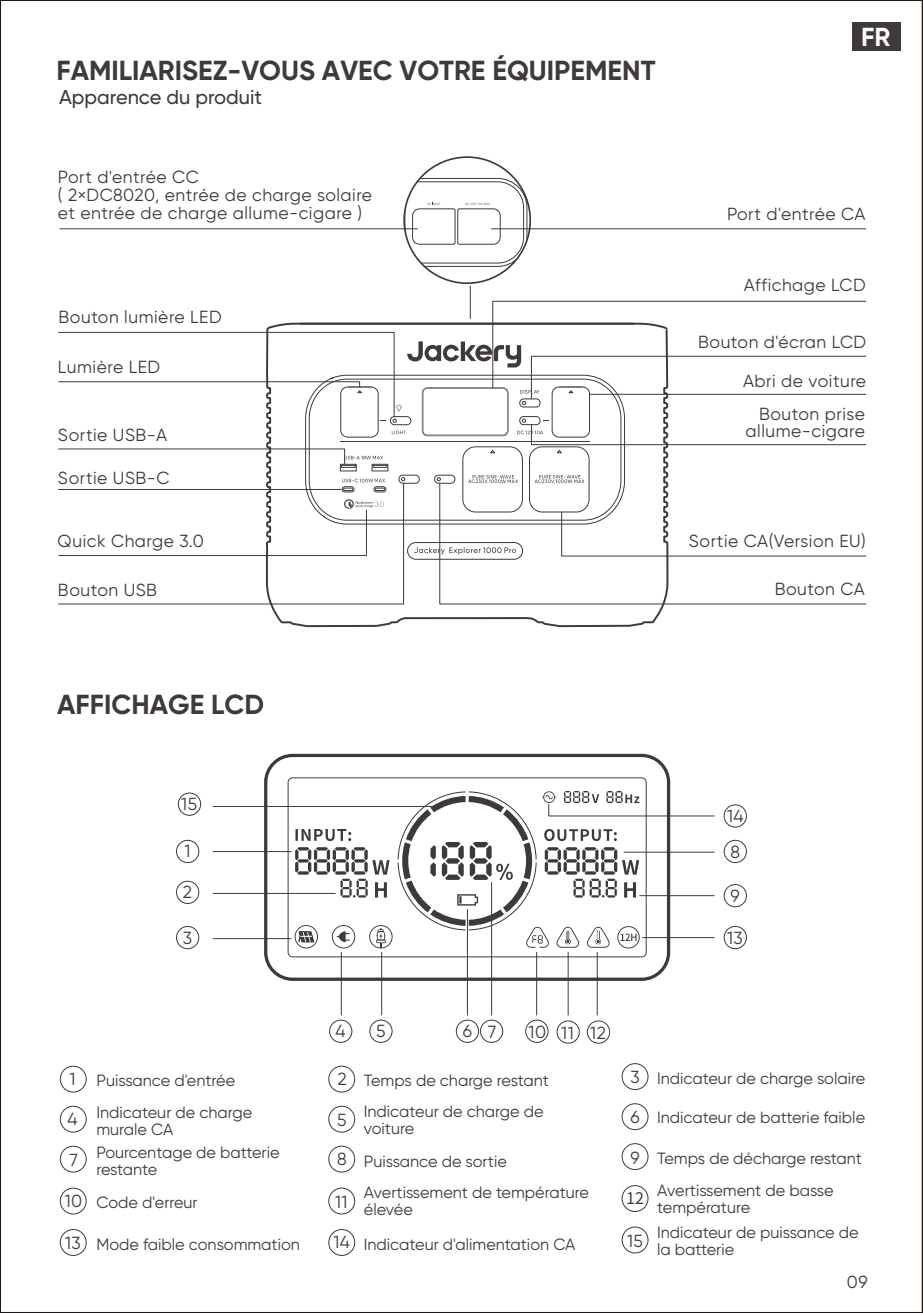
<style>
.page{position:relative;width:923px;height:1313px;background:#fff}
.page>*{position:absolute;margin:0;border:0;box-sizing:border-box;transform-origin:0 0}
.t1{font:700 27.5px "Gilroy";color:#3e3a39}
.t2{font:700 26px "Gilroy";color:#fff}
.t3{font:500 20px "Gilroy";color:#3e3a39}
.t4{font:17.5px/18px "Gilroy";letter-spacing:.03em;color:#3e3a39;text-align:right}
.t5{font:16.25px/17px "Gilroy";color:#3e3a39}
.t6{font:16px "Noto Sans JP";color:#3e3a39}
.s1{font-size:17.5px}
</style>
<div class="page">
<svg style="left:0;top:0;width:1px;height:1312px"></svg>
<svg style="left:921px;top:0;width:1px;height:1312px"></svg>
<div style="left:851px;top:22px;width:49px;height:28px;background:#3e3a39"></div>
<svg style="left:265px;top:604px;width:406px;height:24px"></svg>
<svg style="left:58px;top:300px;width:808px;height:304px"></svg>
<hr style="left:470px;top:286px;width:1px;height:32px;background:#3d3a39">
<hr style="left:60px;top:228px;width:357px;height:1px;background:#3d3a39">
<hr style="left:491px;top:228px;width:374px;height:1px;background:#3d3a39">
<svg style="left:264px;top:753px;width:406px;height:227px"></svg>
<svg style="left:287px;top:777px;width:359px;height:180px"></svg>
<svg style="left:294px;top:790px;width:420px;height:158px"></svg>
<hr style="left:213px;top:851px;width:78px;height:1px;background:#3d3a39">
<hr style="left:213px;top:805px;width:219px;height:1px;background:#3d3a39">
<hr style="left:213px;top:892px;width:122px;height:1px;background:#3d3a39">
<hr style="left:213px;top:938px;width:78px;height:1px;background:#3d3a39">
<hr style="left:341px;top:952px;width:1px;height:62px;background:#3d3a39">
<hr style="left:381px;top:952px;width:1px;height:62px;background:#3d3a39">
<hr style="left:467px;top:909px;width:1px;height:105px;background:#3d3a39">
<hr style="left:491px;top:882px;width:1px;height:132px;background:#3d3a39">
<hr style="left:536px;top:952px;width:1px;height:62px;background:#3d3a39">
<hr style="left:567px;top:952px;width:1px;height:62px;background:#3d3a39">
<hr style="left:596px;top:952px;width:1px;height:62px;background:#3d3a39">
<hr style="left:624px;top:851px;width:90px;height:1px;background:#3d3a39">
<hr style="left:639px;top:895px;width:75px;height:1px;background:#3d3a39">
<hr style="left:642px;top:937px;width:72px;height:1px;background:#3d3a39">
<div style="left:480px;top:1019px;width:23px;height:23px;border:1px solid #3e3a39;border-radius:50%"></div>
<div style="left:176px;top:839px;width:23px;height:23px;border:1px solid #3e3a39;border-radius:50%"></div>
<div style="left:329px;top:1019px;width:23px;height:23px;border:1px solid #3e3a39;border-radius:50%"></div>
<div style="left:525px;top:1019px;width:23px;height:23px;border:1px solid #3e3a39;border-radius:50%"></div>
<div style="left:723px;top:925px;width:23px;height:23px;border:1px solid #3e3a39;border-radius:50%"></div>
<div style="left:723px;top:804px;width:23px;height:23px;border:1px solid #3e3a39;border-radius:50%"></div>
<div style="left:556px;top:1020px;width:23px;height:23px;border:1px solid #3e3a39;border-radius:50%"></div>
<div style="left:723px;top:839px;width:23px;height:23px;border:1px solid #3e3a39;border-radius:50%"></div>
<div style="left:369px;top:1019px;width:23px;height:23px;border:1px solid #3e3a39;border-radius:50%"></div>
<div style="left:176px;top:880px;width:23px;height:23px;border:1px solid #3e3a39;border-radius:50%"></div>
<div style="left:178px;top:792px;width:23px;height:23px;border:1px solid #3e3a39;border-radius:50%"></div>
<div style="left:587px;top:1020px;width:22px;height:23px;border:1px solid #3e3a39;border-radius:50%"></div>
<div style="left:723px;top:884px;width:23px;height:22px;border:1px solid #3e3a39;border-radius:50%"></div>
<div style="left:456px;top:1019px;width:22px;height:23px;border:1px solid #3e3a39;border-radius:50%"></div>
<div style="left:176px;top:926px;width:23px;height:22px;border:1px solid #3e3a39;border-radius:50%"></div>
<div style="left:328px;top:1145px;width:27px;height:27px;border:1px solid #3e3a39;border-radius:50%"></div>
<div style="left:60px;top:1145px;width:26px;height:27px;border:1px solid #3e3a39;border-radius:50%"></div>
<div style="left:60px;top:1065px;width:26px;height:27px;border:1px solid #3e3a39;border-radius:50%"></div>
<div style="left:328px;top:1065px;width:27px;height:27px;border:1px solid #3e3a39;border-radius:50%"></div>
<div style="left:60px;top:1105px;width:26px;height:27px;border:1px solid #3e3a39;border-radius:50%"></div>
<div style="left:328px;top:1105px;width:27px;height:27px;border:1px solid #3e3a39;border-radius:50%"></div>
<div style="left:60px;top:1187px;width:26px;height:26px;border:1px solid #3e3a39;border-radius:50%"></div>
<div style="left:328px;top:1187px;width:27px;height:26px;border:1px solid #3e3a39;border-radius:50%"></div>
<div style="left:60px;top:1228px;width:26px;height:27px;border:1px solid #3e3a39;border-radius:50%"></div>
<div style="left:328px;top:1228px;width:27px;height:27px;border:1px solid #3e3a39;border-radius:50%"></div>
<div style="left:621px;top:1063px;width:27px;height:26px;border:1px solid #3e3a39;border-radius:50%"></div>
<div style="left:621px;top:1103px;width:27px;height:26px;border:1px solid #3e3a39;border-radius:50%"></div>
<div style="left:621px;top:1143px;width:27px;height:26px;border:1px solid #3e3a39;border-radius:50%"></div>
<div style="left:621px;top:1184px;width:27px;height:27px;border:1px solid #3e3a39;border-radius:50%"></div>
<div style="left:621px;top:1226px;width:27px;height:26px;border:1px solid #3e3a39;border-radius:50%"></div>
<svg style="left:426px;top:157px;width:82px;height:14px"></svg>
<svg style="left:431px;top:273px;width:72px;height:10px"></svg>
<svg style="left:404px;top:178px;width:123px;height:89px"></svg>
<h1 class="t1" style="left:56px;top:53px;width:600px">FAMILIARISEZ-VOUS AVEC VOTRE ÉQUIPEMENT</h1>
<p class="t3" style="left:59px;top:85px;width:204px">Apparence du produit</p>
<p class="t4" style="left:58px;top:168px;width:315px;text-align:left">Port d'entrée CC<br>( 2×DC8020, entrée de charge solaire et entrée de charge allume-cigare )</p>
<p class="t4" style="left:59px;top:307px;width:164px">Bouton lumière LED</p>
<p class="t4" style="left:58px;top:358px;width:104px">Lumière LED</p>
<p class="t4" style="left:58px;top:426px;width:111px">Sortie USB-A</p>
<p class="t4" style="left:58px;top:468px;width:113px">Sortie USB-C</p>
<h2 class="t2" style="left:860px;top:20px;width:31px">FR</h2>
<p class="t4" style="left:726px;top:205px;width:140px">Port d'entrée CA</p>
<p class="t4" style="left:743px;top:275px;width:123px">Affichage LCD</p>
<p class="t4" style="left:698px;top:332px;width:169px">Bouton d'écran LCD</p>
<p class="t4" style="left:742px;top:364px;width:125px;line-height:33px">Abri de voiture<br>Bouton prise</p>
<p class="t4" style="left:745px;top:422px;width:121px">allume-cigare</p>
<p class="t4" style="left:58px;top:531px;width:148px">Quick Charge 3.0</p>
<p class="t4" style="left:688px;top:531px;width:178px">Sortie CA(Version EU)</p>
<p class="t4" style="left:774px;top:579px;width:92px">Bouton CA</p>
<p class="t4" style="left:58px;top:580px;width:101px">Bouton USB</p>
<h1 class="t1" style="left:57px;top:687px;width:208px">AFFICHAGE LCD</h1>
<p class="t4" style="left:181px;top:794px;width:17px">15</p>
<p class="t4" style="left:726px;top:806px;width:18px">14</p>
<p class="t4" style="left:184px;top:841px;width:7px">1</p>
<p class="t4" style="left:730px;top:842px;width:11px">8</p>
<p class="t4" style="left:183px;top:882px;width:11px">2</p>
<p class="t4" style="left:730px;top:886px;width:11px">9</p>
<p class="t4" style="left:183px;top:928px;width:11px">3</p>
<p class="t4" style="left:727px;top:928px;width:17px">13</p>
<p class="t4" style="left:335px;top:1021px;width:12px">4</p>
<p class="t4" style="left:528px;top:1022px;width:19px">10</p>
<p class="t4" style="left:376px;top:1021px;width:11px">5</p>
<p class="t4" style="left:462px;top:1021px;width:11px">6</p>
<p class="t4" style="left:487px;top:1022px;width:10px">7</p>
<p class="t4" style="left:561px;top:1023px;width:14px">11</p>
<p class="t5" style="left:70px;top:1071px;width:167px"><span class="s1">1</span> Puissance d'entrée</p>
<p class="t5" style="left:337px;top:1071px;width:213px"><span class="s1">2</span> Temps de charge restant</p>
<p class="t5" style="left:96px;top:1103px;width:157px;text-indent:-29px"><span class="s1">4</span> Indicateur de charge murale CA</p>
<p class="t4" style="left:337px;top:1109px;width:11px">5</p>
<p class="t5" style="left:364px;top:1101px;width:181px">Indicateur de charge de voiture</p>
<p class="t5" style="left:96px;top:1142px;width:184px">Pourcentage de batterie restante</p>
<p class="t4" style="left:70px;top:1150px;width:10px">7</p>
<p class="t5" style="left:337px;top:1152px;width:171px"><span class="s1">8</span> Puissance de sortie</p>
<p class="t4" style="left:590px;top:1023px;width:17px">12</p>
<p class="t5" style="left:65px;top:1193px;width:134px"><span class="s1">10</span> Code d'erreur</p>
<p class="t4" style="left:335px;top:1191px;width:14px">11</p>
<p class="t5" style="left:364px;top:1183px;width:226px">Avertissement de température élevée</p>
<p class="t5" style="left:65px;top:1234px;width:236px"><span class="s1">13</span> Mode faible consommation</p>
<p class="t5" style="left:333px;top:1234px;width:243px"><span class="s1">14</span> Indicateur d'alimentation CA</p>
<p class="t5" style="left:630px;top:1069px;width:236px"><span class="s1">3</span> Indicateur de charge solaire</p>
<p class="t5" style="left:630px;top:1108px;width:236px"><span class="s1">6</span> Indicateur de batterie faible</p>
<p class="t5" style="left:630px;top:1149px;width:233px"><span class="s1">9</span> Temps de décharge restant</p>
<p class="t6" style="left:626px;top:1188px;width:19px">12</p>
<p class="t5" style="left:657px;top:1181px;width:178px">Avertissement de basse température</p>
<p class="t4" style="left:627px;top:1231px;width:17px">15</p>
<p class="t5" style="left:657px;top:1222px;width:203px">Indicateur de puissance de la batterie</p>
<p class="t4" style="left:846px;top:1271px;width:22px">09</p>
</div>
